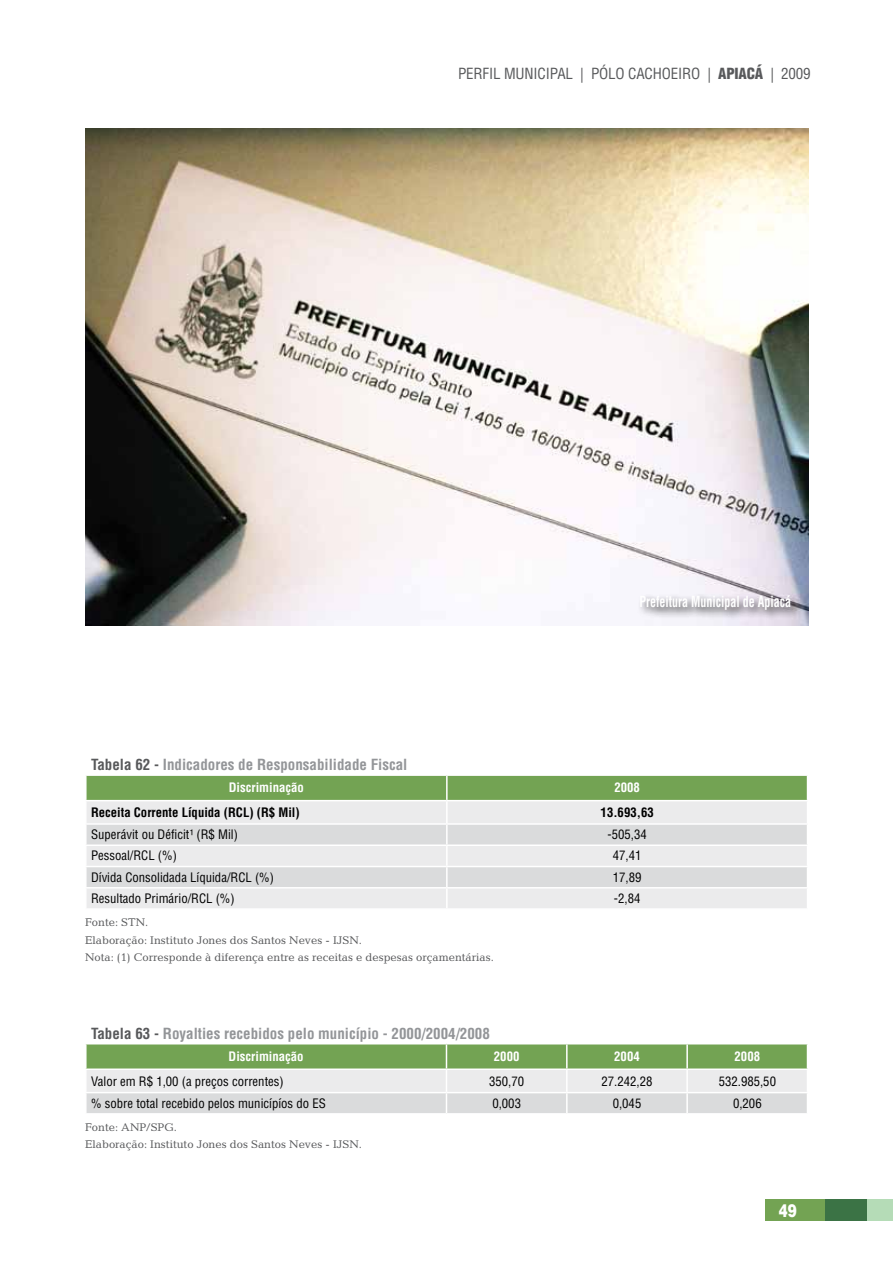
<style>
.page{position:relative;width:893px;height:1276px;background:#fff}
.page>*{position:absolute;margin:0;border:0;box-sizing:border-box;transform-origin:0 0}
.t1{font:900 18px "Helvetica LT Std";color:#fff;scale:.75 1}
.t2{font:700 condensed 15px "Helvetica LT Std";color:#939598}
.t3{font:condensed 15px "Helvetica LT Std";letter-spacing:-.01em;color:#58595b}
.t4{font:700 condensed 15px "Helvetica LT Std";color:#fff;scale:.8 1}
.t5{font:900 condensed 15px "Helvetica LT Std";color:#58595b}
.t6{font:condensed 12.75px "Helvetica LT Std";color:#000}
.t7{font:700 condensed 12.75px "Helvetica LT Std";color:#000}
.t8{font:700 condensed 12.75px "Helvetica LT Std";color:#fff}
.t9{font:11.25px/17.7px "Candida Std";color:#58595b}
.s1{font-weight:400}
.s2{color:#58595b}
</style>
<div class="page">
<div style="left:766px;top:1199px;width:59px;height:21px;background:#73a353"></div>
<div style="left:825px;top:1199px;width:42px;height:21px;background:#3b7345"></div>
<div style="left:867px;top:1199px;width:26px;height:21px;background:#b5dcb7"></div>
<svg style="left:86px;top:775px;width:721px;height:133px;background:#d1dacc"></svg>
<svg style="left:86px;top:1043px;width:722px;height:70px;background:#becfb4"></svg>
<img style="left:85px;top:129px;width:723px;height:497px">
<div style="left:637px;top:591px;width:166px;height:30px;background:#000;opacity:.75"></div>
<p class="t3" style="left:458px;top:64px;width:213px">PERFIL MUNICIPAL | pÓlo cachoeiro</p>
<p class="t5" style="left:707px;top:64px;width:28px"><span class="s1">|</span> Apiacá</p>
<p class="t3" style="left:770px;top:64px;width:42px">| 2009</p>
<p class="t4" style="left:640px;top:592px;width:191px">Prefeitura Municipal de Apiacá</p>
<p class="t2" style="left:91px;top:755px;width:318px"><span class="s2">Tabela 62 -</span> Indicadores de Responsabilidade Fiscal</p>
<p class="t8" style="left:229px;top:780px;width:77px">Discriminação</p>
<p class="t8" style="left:614px;top:780px;width:27px">2008</p>
<p class="t7" style="left:91px;top:804px;width:210px">Receita Corrente Líquida (RCL) (R$ Mil)</p>
<p class="t7" style="left:601px;top:804px;width:55px">13.693,63</p>
<p class="t6" style="left:91px;top:826px;width:148px">Superávit ou Déficit¹ (R$ Mil)</p>
<p class="t6" style="left:607px;top:826px;width:41px">-505,34</p>
<p class="t6" style="left:91px;top:848px;width:88px">Pessoal/RCL (%)</p>
<p class="t6" style="left:613px;top:848px;width:30px">47,41</p>
<p class="t6" style="left:91px;top:869px;width:185px">Dívida Consolidada Líquida/RCL (%)</p>
<p class="t6" style="left:613px;top:869px;width:30px">17,89</p>
<p class="t6" style="left:91px;top:890px;width:145px">Resultado Primário/RCL (%)</p>
<p class="t6" style="left:614px;top:890px;width:28px">-2,84</p>
<p class="t9" style="left:85px;top:913px;width:410px">Fonte: STN.<br>Elaboração: Instituto Jones dos Santos Neves - IJSN.<br>Nota: (1) Corresponde à diferença entre as receitas e despesas orçamentárias.</p>
<p class="t2" style="left:91px;top:1024px;width:400px"><span class="s2">Tabela 63 -</span> Royalties recebidos pelo município - 2000/2004/2008</p>
<p class="t8" style="left:229px;top:1048px;width:77px">Discriminação</p>
<p class="t8" style="left:494px;top:1048px;width:27px">2000</p>
<p class="t8" style="left:614px;top:1048px;width:27px">2004</p>
<p class="t8" style="left:735px;top:1048px;width:27px">2008</p>
<p class="t6" style="left:91px;top:1073px;width:194px">Valor em R$ 1,00 (a preços correntes)</p>
<p class="t6" style="left:489px;top:1073px;width:37px">350,70</p>
<p class="t6" style="left:601px;top:1073px;width:52px">27.242,28</p>
<p class="t6" style="left:719px;top:1073px;width:59px">532.985,50</p>
<p class="t6" style="left:91px;top:1095px;width:236px">% sobre total recebido pelos municípíos do ES</p>
<p class="t6" style="left:492px;top:1095px;width:30px">0,003</p>
<p class="t6" style="left:613px;top:1095px;width:30px">0,045</p>
<p class="t6" style="left:733px;top:1095px;width:30px">0,206</p>
<p class="t9" style="left:85px;top:1118px;width:278px">Fonte: ANP/SPG.<br>Elaboração: Instituto Jones dos Santos Neves - IJSN.</p>
<h1 class="t1" style="left:779px;top:1199px;width:26px">49</h1>
</div>
